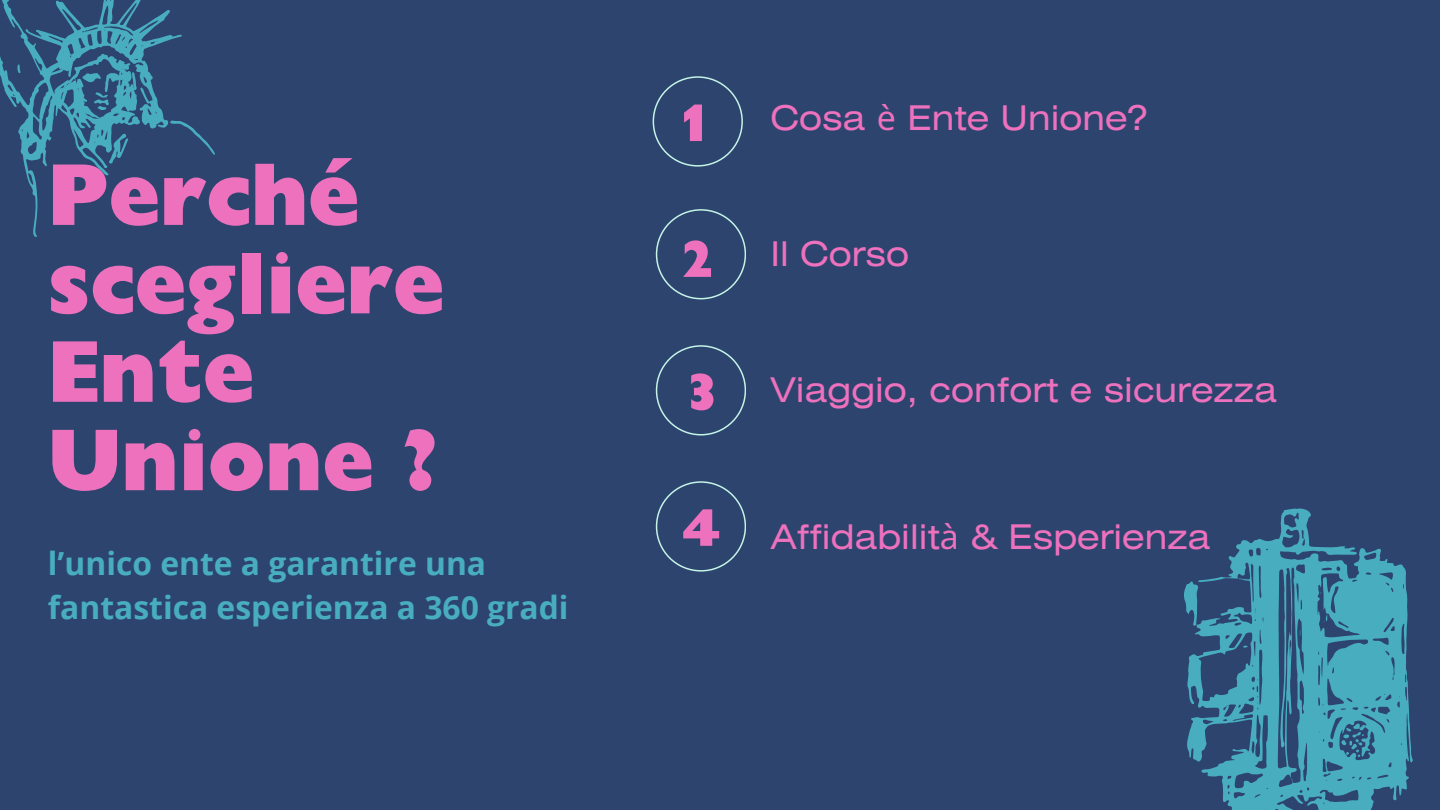
<style>
.page{position:relative;width:1440px;height:810px;background:#2d446e}
.page>*{position:absolute;margin:0;border:0;box-sizing:border-box;transform-origin:0 0}
.t1{font:700 expanded 87.1px/88.4px "Gill Sans Display MT Std";color:#ed71bd}
.t2{font:700 expanded 52px "Gill Sans Display MT Std";color:#ed71bd}
.t3{font:34px "Helios Ext";color:#ed71bd}
.t4{font:700 31.8px/44.2px "Open Sans";color:#48aebf}
.s1{font-family:"Noto Sans"}
</style>
<div class="page">
<svg style="left:653px;top:76px;width:90px;height:90px"></svg>
<svg style="left:656px;top:209px;width:90px;height:90px"></svg>
<svg style="left:656px;top:345px;width:90px;height:90px"></svg>
<svg style="left:656px;top:481px;width:90px;height:90px"></svg>
<svg style="left:1187px;top:509px;width:226px;height:301px;fill:#47acbd"></svg>
<svg style="left:1330px;top:776px;width:4px;height:5px"></svg>
<svg style="left:1401px;top:748px;width:6px;height:2px"></svg>
<svg style="left:1184px;top:581px;width:14px;height:45px"></svg>
<svg style="left:1324px;top:614px;width:4px;height:16px"></svg>
<svg style="left:1341px;top:723px;width:23px;height:34px"></svg>
<svg style="left:0;top:0;width:215px;height:237px"></svg>
<p class="t1" style="left:48px;top:165px;width:398px">Perché scegliere<br>Ente<br>Unione ?</p>
<p class="t4" style="left:48px;top:540px;width:522px">l’unico ente a garantire una fantastica esperienza a 360 gradi</p>
<h1 class="t2" style="left:682px;top:106px;width:26px">1</h1>
<h2 class="t2" style="left:682px;top:241px;width:32px">2</h2>
<p class="t3" style="left:770px;top:105px;width:379px">Cosa <span class="s1">è</span> Ente Unione?</p>
<p class="t3" style="left:770px;top:241px;width:140px">Il Corso</p>
<p class="t2" style="left:690px;top:374px;width:27px">3</p>
<p class="t3" style="left:770px;top:377px;width:508px">Viaggio, confort e sicurezza</p>
<p class="t2" style="left:682px;top:510px;width:40px">4</p>
<p class="t3" style="left:770px;top:524px;width:442px">Affidabilit<span class="s1">à</span> &amp; Esperienza</p>
</div>
